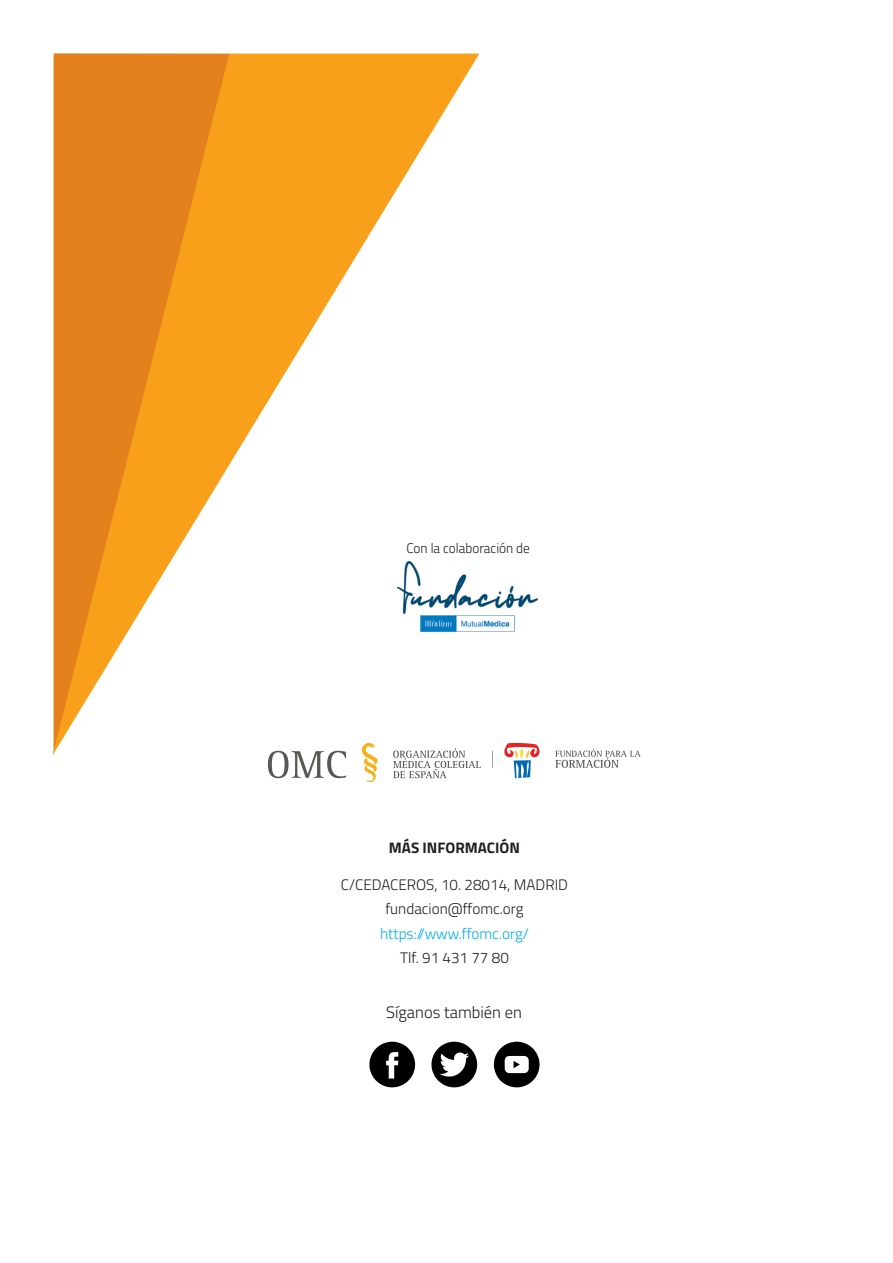
<style>
.page{position:relative;width:893px;height:1263px;background:#fff}
.page>*{position:absolute;margin:0;border:0;box-sizing:border-box;transform-origin:0 0}
.t1{font:300 16.5px "Titillium Web";color:#231f20}
.t2{font:300 15.15px/24.6px "Titillium Web";color:#231f20;text-align:center}
.t3{font:300 15.15px "Titillium Web";color:#00aeef}
.t4{font:700 15.15px "Titillium Web";color:#231f20}
.t5{font:300 13.95px "Titillium Web";color:#231f20;scale:.95 1}
</style>
<div class="page">
<svg style="left:53px;top:54px;width:426px;height:701px"></svg>
<svg style="left:369px;top:1042px;width:46px;height:45px"></svg>
<svg style="left:431px;top:1042px;width:46px;height:45px"></svg>
<svg style="left:494px;top:1042px;width:46px;height:45px"></svg>
<div style="left:241px;top:724px;width:427px;height:81px;background:#fff"></div>
<svg style="left:268px;top:742px;width:373px;height:40px"></svg>
<img style="left:397px;top:562px;width:140px;height:69px">
<p class="t5" style="left:407px;top:537px;width:131px">Con la colaboración de</p>
<p class="t4" style="left:389px;top:835px;width:133px">MÁS INFORMACIÓN</p>
<p class="t2" style="left:341px;top:872px;width:229px">C/CEDACEROS, 10. 28014, MADRID fundacion@ffomc.org</p>
<p class="t3" style="left:380px;top:921px;width:150px">https://www.ffomc.org/</p>
<p class="t2" style="left:400px;top:945px;width:110px">Tlf. 91 431 77 80</p>
<p class="t1" style="left:386px;top:999px;width:137px">Síganos también en</p>
</div>
